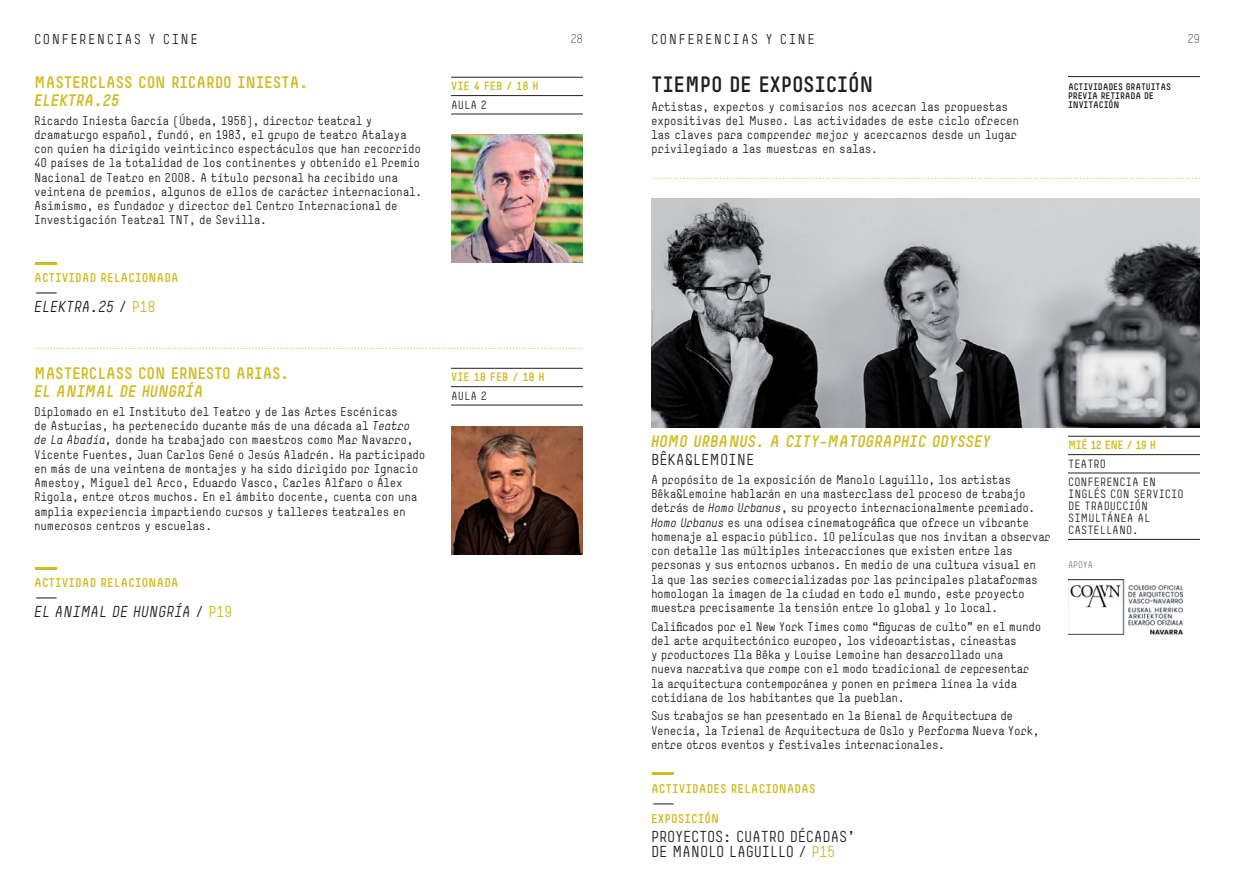
<style>
.page{position:relative;width:1234px;height:893px;background:#fff}
.page>*{position:absolute;margin:0;border:0;box-sizing:border-box;transform-origin:0 0}
.t1{font:700 21px "Mun";letter-spacing:-.015em;color:#231f20}
.t2{font:italic 700 15.75px "Mun";letter-spacing:-.015em;color:#d0bb22}
.t3{font:700 15.75px "Mun";letter-spacing:-.015em;color:#d0bb22}
.t4{font:15px/15px "Mun";letter-spacing:-.015em;color:#231f20}
.t5{font:italic 15px/15px "Mun";letter-spacing:-.015em;color:#231f20}
.t6{font:15px "Mun";letter-spacing:.005em;color:#231f20}
.t7{font:15px "Mun";letter-spacing:-.015em;color:#231f20;scale:3 1}
.t8{font:13.5px "Mun";letter-spacing:.105em;color:#231f20}
.t9{font:12px/14.2px "Mun";letter-spacing:-.02em;color:#231f20}
.t10{font:700 12px "Mun";letter-spacing:.005em;color:#d0bb22}
.t11{font:300 12px "Mun";color:#231f20}
.t12{font:11.25px "Times";color:#d4d23a}
.t13{font:11.25px/12px "Mun";letter-spacing:.005em;color:#231f20}
.t14{font:700 11.25px "Mun";letter-spacing:-.01em;color:#d0bb22}
.t15{font:700 11.25px "Mun";letter-spacing:-.045em;color:#d0bb22}
.t16{font:700 9px/9px "Mun";letter-spacing:-.015em;color:#231f20}
.t17{font:300 9px "Mun";letter-spacing:-.005em;color:#231f20}
.s1{font-style:normal}
.s2{font-style:normal;color:#d0bb22}
.s3{font-style:italic}
.s4{color:#d0bb22}
</style>
<div class="page">
<hr style="left:451px;top:77px;width:132px;height:1px;background:#231f20">
<hr style="left:451px;top:95px;width:132px;height:1px;background:#231f20">
<hr style="left:451px;top:114px;width:132px;height:1px;background:#231f20">
<hr style="left:451px;top:368px;width:132px;height:1px;background:#231f20">
<hr style="left:451px;top:386px;width:132px;height:1px;background:#231f20">
<hr style="left:451px;top:405px;width:132px;height:1px;background:#231f20">
<img style="left:451px;top:135px;width:132px;height:127px">
<img style="left:451px;top:426px;width:132px;height:128px">
<hr style="left:1067px;top:436px;width:132px;height:1px;background:#231f20">
<hr style="left:1067px;top:454px;width:132px;height:1px;background:#231f20">
<hr style="left:1067px;top:473px;width:132px;height:1px;background:#231f20">
<hr style="left:1067px;top:539px;width:132px;height:1px;background:#231f20">
<img style="left:651px;top:198px;width:548px;height:229px">
<img style="left:1068px;top:580px;width:113px;height:55px">
<hr style="left:1067px;top:76px;width:132px;height:1px;background:#231f20">
<hr style="left:35px;top:262px;width:21px;height:2px;background:#d0bb22">
<hr style="left:35px;top:567px;width:21px;height:2px;background:#d0bb22">
<hr style="left:652px;top:773px;width:21px;height:2px;background:#d0bb22">
<p class="t8" style="left:34px;top:34px;width:165px">CONFERENCIAS Y CINE</p>
<p class="t11" style="left:570px;top:34px;width:14px">28</p>
<p class="t8" style="left:651px;top:34px;width:165px">CONFERENCIAS Y CINE</p>
<p class="t11" style="left:1187px;top:34px;width:14px">29</p>
<p class="t14" style="left:451px;top:82px;width:89px">VIE 4 FEB / 18 H</p>
<p class="t13" style="left:451px;top:100px;width:37px">AULA 2</p>
<h1 class="t1" style="left:651px;top:76px;width:224px">TIEMPO DE EXPOSICIÓN</h1>
<p class="t9" style="left:651px;top:100px;width:369px">Artistas, expertos y comisarios nos acercan las propuestas expositivas del Museo. Las actividades de este ciclo ofrecen las claves para comprender mejor y acercarnos desde un lugar privilegiado a las muestras en salas.</p>
<h2 class="t3" style="left:34px;top:76px;width:275px">MASTERCLASS CON RICARDO INIESTA.</h2>
<h2 class="t2" style="left:34px;top:92px;width:87px">ELEKTRA.25</h2>
<p class="t9" style="left:34px;top:115px;width:389px">Ricardo Iniesta García (Úbeda, 1956), director teatral y dramaturgo español, fundó, en 1983, el grupo de teatro Atalaya con quien ha dirigido veinticinco espectáculos que han recorrido 40 países de la totalidad de los continentes y obtenido el Premio Nacional de Teatro en 2008. A título personal ha recibido una veintena de premios, algunos de ellos de carácter internacional.<br>Asimismo, es fundador y director del Centro Internacional de Investigación Teatral TNT, de Sevilla.</p>
<p class="t16" style="left:1067px;top:83px;width:104px">ACTIVIDADES GRATUITAS<br>PREVIA RETIRADA DE<br>INVITACIÓN</p>
<p class="t12" style="left:651px;top:171px;width:550px">.................................................................................................................................................................................</p>
<p class="t10" style="left:34px;top:273px;width:146px">ACTIVIDAD RELACIONADA</p>
<p class="t5" style="left:34px;top:286px;width:123px"><span class="s1">—<br></span>ELEKTRA.25 <span class="s1">/</span> <span class="s2">P18</span></p>
<p class="t12" style="left:34px;top:340px;width:550px">.................................................................................................................................................................................</p>
<h2 class="t3" style="left:34px;top:367px;width:256px">MASTERCLASS CON ERNESTO ARIAS.</h2>
<h2 class="t2" style="left:34px;top:383px;width:171px">EL ANIMAL DE HUNGRÍA</h2>
<p class="t9" style="left:34px;top:406px;width:393px">Diplomado en el Instituto del Teatro y de las Artes Escénicas<br>de Asturias, ha pertenecido durante más de una década al <span class="s3">Teatro de La Abadía,</span> donde ha trabajado con maestros como Mar Navarro, Vicente Fuentes, Juan Carlos Gené o Jesús Aladrén. Ha participado en más de una veintena de montajes y ha sido dirigido por Ignacio Amestoy, Miguel del Arco, Eduardo Vasco, Carles Alfaro o Álex Rigola, entre otros muchos. En el ámbito docente, cuenta con una amplia experiencia impartiendo cursos y talleres teatrales en numerosos centros y escuelas.</p>
<p class="t10" style="left:34px;top:578px;width:146px">ACTIVIDAD RELACIONADA</p>
<p class="t5" style="left:34px;top:591px;width:200px"><span class="s1">—<br></span>EL ANIMAL DE HUNGRÍA <span class="s1">/</span> <span class="s2">P19</span></p>
<p class="t14" style="left:451px;top:373px;width:95px">VIE 18 FEB / 18 H</p>
<p class="t13" style="left:451px;top:391px;width:37px">AULA 2</p>
<h2 class="t2" style="left:651px;top:433px;width:341px">HOMO URBANUS. A CITY-MATOGRAPHIC ODYSSEY</h2>
<p class="t6" style="left:651px;top:454px;width:105px">BÊKA&amp;LEMOINE</p>
<p class="t9" style="left:651px;top:474px;width:401px">A propósito de la exposición de Manolo Laguillo, los artistas Bêka&amp;Lemoine hablarán en una masterclass del proceso de trabajo detrás de <span class="s3">Homo Urbanus</span>, su proyecto internacionalmente premiado.<br><span class="s3">Homo Urbanus</span> es una odisea cinematográfica que ofrece un vibrante homenaje al espacio público. 10 películas que nos invitan a observar con detalle las múltiples interacciones que existen entre las personas y sus entornos urbanos. En medio de una cultura visual en la que las series comercializadas por las principales plataformas homologan la imagen de la ciudad en todo el mundo, este proyecto muestra precisamente la tensión entre lo global y lo local.</p>
<p class="t9" style="left:651px;top:620px;width:392px">Calificados por el New York Times como “figuras de culto” en el mundo del arte arquitectónico europeo, los videoartistas, cineastas<br>y productores Ila Bêka y Louise Lemoine han desarrollado una<br>nueva narrativa que rompe con el modo tradicional de representar la arquitectura contemporánea y ponen en primera línea la vida cotidiana de los habitantes que la pueblan.</p>
<p class="t9" style="left:651px;top:710px;width:390px">Sus trabajos se han presentado en la Bienal de Arquitectura de<br>Venecia, la Trienal de Arquitectura de Oslo y Performa Nueva York, entre otros eventos y festivales internacionales.</p>
<p class="t10" style="left:651px;top:784px;width:166px">ACTIVIDADES RELACIONADAS</p>
<p class="t7" style="left:651px;top:796px;width:10px">—</p>
<p class="t10" style="left:651px;top:814px;width:69px">EXPOSICIÓN</p>
<p class="t4" style="left:651px;top:831px;width:205px">PROYECTOS: CUATRO DÉCADAS’<br>DE MANOLO LAGUILLO / <span class="s4">P15</span></p>
<p class="t15" style="left:1067px;top:441px;width:89px">MIÉ 12 ENE / 19 H</p>
<p class="t13" style="left:1067px;top:456px;width:89px;line-height:18.5px">TEATRO<br>CONFERENCIA EN</p>
<p class="t13" style="left:1067px;top:489px;width:117px">INGLÉS CON SERVICIO<br>DE TRADUCCIÓN<br>SIMULTÁNEA AL<br>CASTELLANO.</p>
<p class="t17" style="left:1067px;top:561px;width:26px">APOYA</p>
</div>
